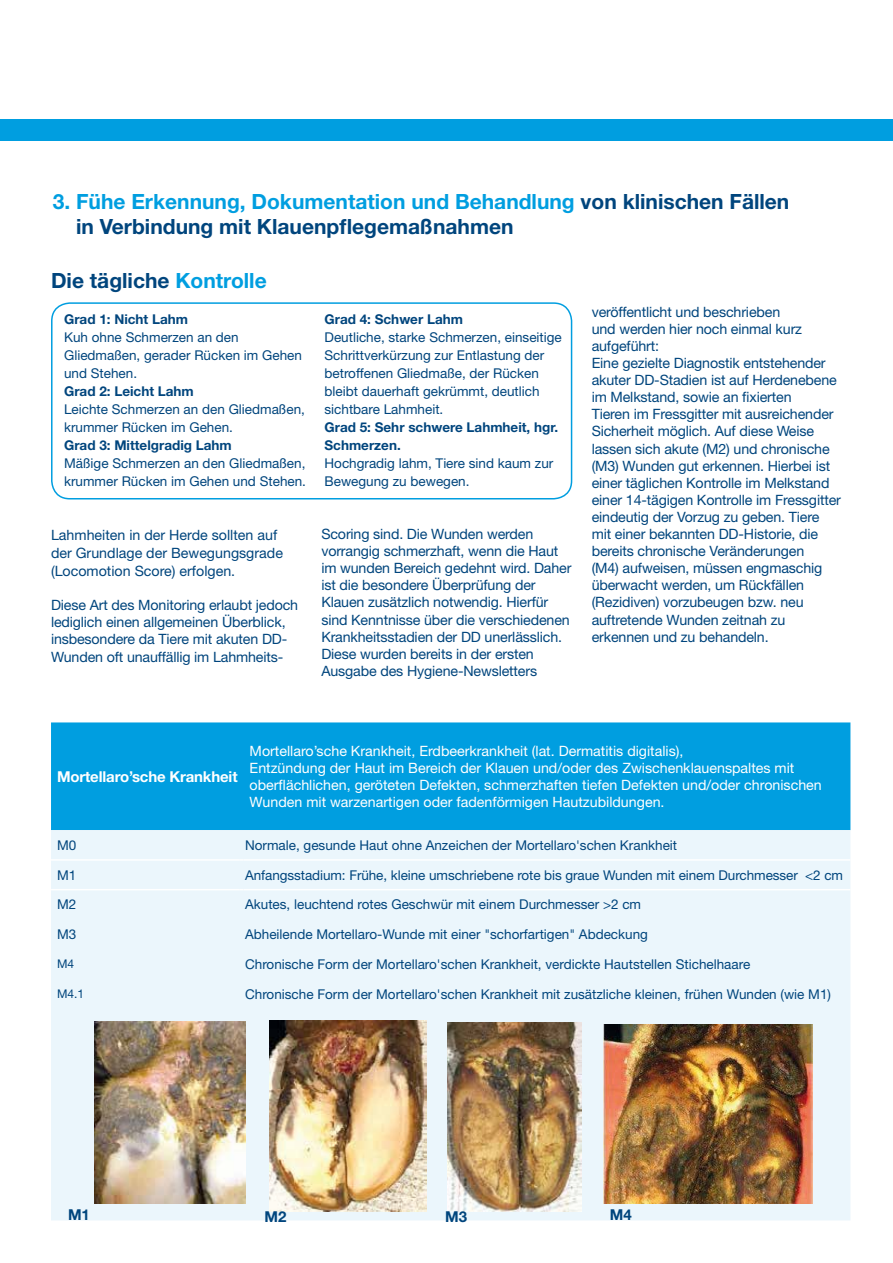
<style>
.page{position:relative;width:893px;height:1263px;background:#fff}
.page>*{position:absolute;margin:0;border:0;box-sizing:border-box;transform-origin:0 0}
.t1{font:700 21px "Helvetica Neue LT Std";color:#009ee0}
.t2{font:700 21px "Helvetica Neue LT Std";color:#00457d}
.t3{font:700 15px "Helvetica Neue LT Std";letter-spacing:-.01em;color:#fff}
.t4{font:700 15px "Helvetica Neue LT Std";color:#00457d}
.t5{font:14.25px/17.1px "Helvetica Neue LT Std";letter-spacing:-.01em;color:#00457d}
.t6{font:14.25px/17.1px "Helvetica Neue LT Std";color:#fff}
.t7{font:13.5px/18px "Helvetica Neue LT Std";color:#00457d}
.t8{font:700 13.5px/18px "Helvetica Neue LT Std";color:#00457d}
.t9{font:12px "Helvetica Neue LT Std";color:#00457d}
.s1{color:#00457d}
.s2{color:#009ee0}
</style>
<div class="page">
<div style="left:0;top:120px;width:893px;height:21px;background:#009ee0"></div>
<div style="left:51px;top:722px;width:799px;height:108px;background:#009ee0"></div>
<div style="left:51px;top:830px;width:799px;height:390px;background:#ebf6fc"></div>
<hr style="left:51px;top:859px;width:188px;height:2px;background:#fff">
<hr style="left:244px;top:859px;width:606px;height:2px;background:#fff">
<hr style="left:51px;top:889px;width:188px;height:1px;background:#fff">
<hr style="left:244px;top:889px;width:606px;height:1px;background:#fff">
<img style="left:95px;top:1022px;width:151px;height:181px">
<img style="left:269px;top:1020px;width:157px;height:192px">
<img style="left:447px;top:1022px;width:134px;height:190px">
<img style="left:603px;top:1025px;width:210px;height:178px">
<div style="left:51px;top:302px;width:521px;height:197px;border:2px solid #009ee0;border-radius:18px"></div>
<p class="t1" style="left:53px;top:188px;width:738px">3. Fühe Erkennung, Dokumentation und Behandlung <span class="s1">von klinischen Fällen</span></p>
<p class="t2" style="left:76px;top:214px;width:439px">in Verbindung mit Klauenpflegemaßnahmen</p>
<p class="t2" style="left:51px;top:268px;width:217px">Die tägliche <span class="s2">Kontrolle</span></p>
<p class="t8" style="left:64px;top:310px;width:125px">Grad 1: Nicht Lahm</p>
<p class="t7" style="left:64px;top:328px;width:239px">Kuh ohne Schmerzen an den<br>Gliedmaßen, gerader Rücken im Gehen und Stehen.</p>
<p class="t8" style="left:64px;top:382px;width:131px">Grad 2: Leicht Lahm</p>
<p class="t7" style="left:64px;top:400px;width:242px">Leichte Schmerzen an den Gliedmaßen, krummer Rücken im Gehen.</p>
<p class="t8" style="left:64px;top:436px;width:169px">Grad 3: Mittelgradig Lahm</p>
<p class="t7" style="left:64px;top:454px;width:243px">Mäßige Schmerzen an den Gliedmaßen, krummer Rücken im Gehen und Stehen.</p>
<p class="t5" style="left:51px;top:526px;width:233px;line-height:18px">Lahmheiten in der Herde sollten auf der Grundlage der Bewegungsgrade (Locomotion Score) erfolgen.</p>
<p class="t5" style="left:51px;top:596px;width:249px">Diese Art des Monitoring erlaubt jedoch lediglich einen allgemeinen Überblick, insbesondere da Tiere mit akuten DD-Wunden oft unauffällig im Lahmheits-</p>
<p class="t8" style="left:325px;top:310px;width:140px">Grad 4: Schwer Lahm</p>
<p class="t7" style="left:325px;top:328px;width:239px">Deutliche, starke Schmerzen, einseitige Schrittverkürzung zur Entlastung der betroffenen Gliedmaße, der Rücken bleibt dauerhaft gekrümmt, deutlich sichtbare Lahmheit.</p>
<p class="t8" style="left:325px;top:418px;width:235px">Grad 5: Sehr schwere Lahmheit, hgr.<br>Schmerzen.</p>
<p class="t7" style="left:325px;top:454px;width:230px">Hochgradig lahm, Tiere sind kaum zur<br>Bewegung zu bewegen.</p>
<p class="t5" style="left:321px;top:525px;width:252px">Scoring sind. Die Wunden werden vorrangig schmerzhaft, wenn die Haut im wunden Bereich gedehnt wird. Daher ist die besondere Überprüfung der Klauen zusätzlich notwendig. Hierfür sind Kenntnisse über die verschiedenen Krankheitsstadien der DD unerlässlich.<br>Diese wurden bereits in der ersten Ausgabe des Hygiene-Newsletters</p>
<p class="t5" style="left:592px;top:303px;width:212px">veröffentlicht und beschrieben und werden hier noch einmal kurz aufgeführt:</p>
<p class="t5" style="left:592px;top:354px;width:251px">Eine gezielte Diagnostik entstehender akuter DD-Stadien ist auf Herdenebene im Melkstand, sowie an fixierten<br>Tieren im Fressgitter mit ausreichender Sicherheit möglich. Auf diese Weise lassen sich akute (M2) und chronische (M3) Wunden gut erkennen. Hierbei ist einer täglichen Kontrolle im Melkstand einer 14-tägigen Kontrolle im Fressgitter eindeutig der Vorzug zu geben. Tiere mit einer bekannten DD-Historie, die bereits chronische Veränderungen<br>(M4) aufweisen, müssen engmaschig überwacht werden, um Rückfällen (Rezidiven) vorzubeugen bzw. neu auftretende Wunden zeitnah zu erkennen und zu behandeln.</p>
<p class="t3" style="left:57px;top:767px;width:182px">Mortellaro’sche Krankheit</p>
<p class="t6" style="left:250px;top:742px;width:435px">Mortellaro’sche Krankheit, Erdbeerkrankheit (lat. Dermatitis digitalis),</p>
<p class="t6" style="left:250px;top:759px;width:574px">Entzündung der Haut im Bereich der Klauen und/oder des Zwischenklauenspaltes mit oberflächlichen, geröteten Defekten, schmerzhaften tiefen Defekten und/oder chronischen<br>Wunden mit warzenartigen oder fadenförmigen Hautzubildungen.</p>
<p class="t7" style="left:57px;top:836px;width:21px">M0</p>
<p class="t7" style="left:245px;top:836px;width:434px">Normale, gesunde Haut ohne Anzeichen der Mortellaro'schen Krankheit</p>
<p class="t7" style="left:57px;top:866px;width:21px">M1</p>
<p class="t7" style="left:245px;top:866px;width:599px">Anfangsstadium: Frühe, kleine umschriebene rote bis graue Wunden mit einem Durchmesser &lt;2 cm</p>
<p class="t7" style="left:57px;top:895px;width:21px">M2</p>
<p class="t7" style="left:245px;top:895px;width:397px">Akutes, leuchtend rotes Geschwür mit einem Durchmesser &gt;2 cm</p>
<p class="t7" style="left:57px;top:925px;width:21px">M3</p>
<p class="t7" style="left:245px;top:925px;width:404px">Abheilende Mortellaro-Wunde mit einer "schorfartigen" Abdeckung</p>
<p class="t9" style="left:57px;top:957px;width:19px">M4</p>
<p class="t7" style="left:245px;top:955px;width:507px">Chronische Form der Mortellaro'schen Krankheit, verdickte Hautstellen Stichelhaare</p>
<p class="t9" style="left:57px;top:987px;width:29px">M4.1</p>
<p class="t7" style="left:245px;top:985px;width:587px">Chronische Form der Mortellaro'schen Krankheit mit zusätzliche kleinen, frühen Wunden (wie M1)</p>
<p class="t4" style="left:68px;top:1205px;width:23px">M1</p>
<p class="t4" style="left:265px;top:1207px;width:23px">M2</p>
<p class="t4" style="left:445px;top:1207px;width:23px">M3</p>
<p class="t4" style="left:610px;top:1205px;width:23px">M4</p>
</div>
